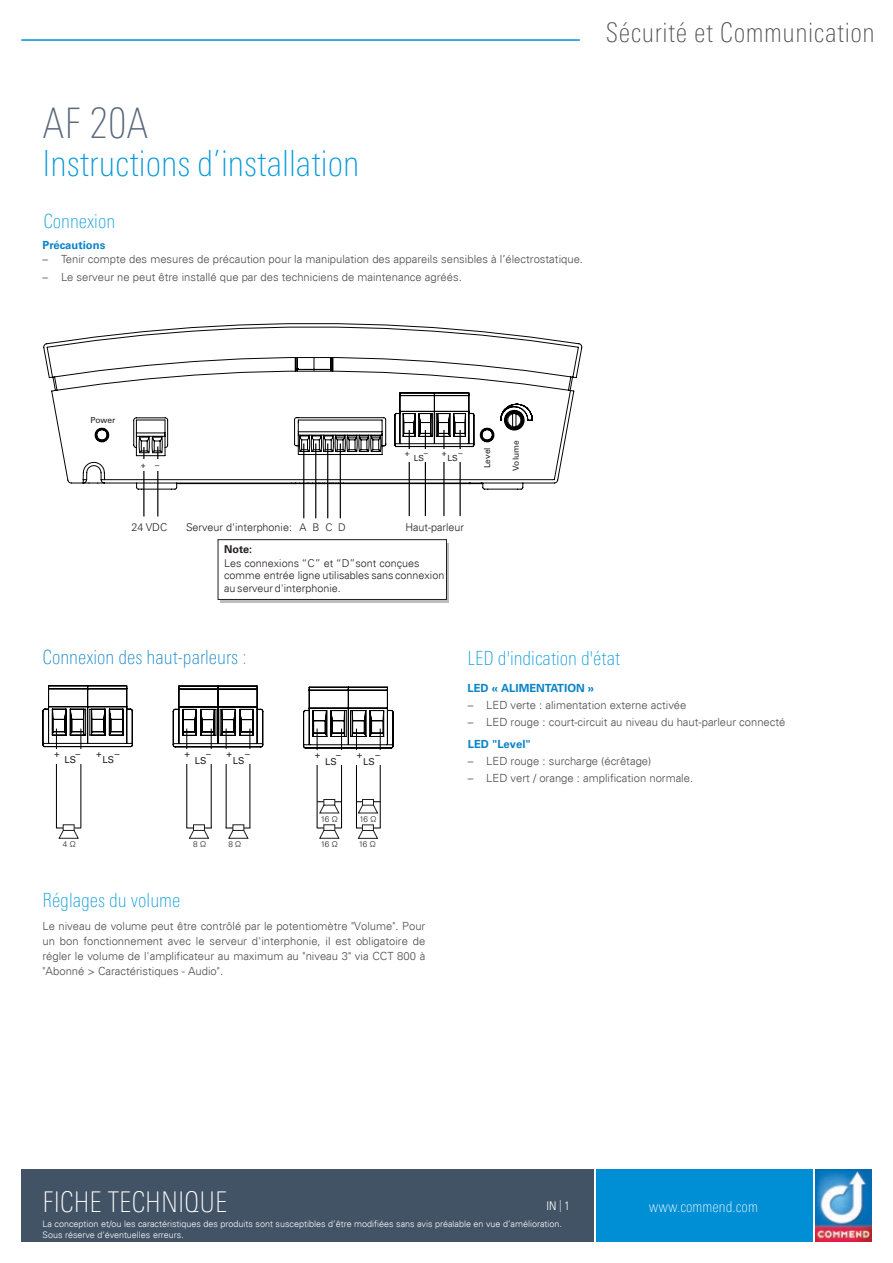
<style>
.page{position:relative;width:893px;height:1263px;background:#fff}
.page>*{position:absolute;margin:0;border:0;box-sizing:border-box;transform-origin:0 0}
.t1{font:100 condensed 42px "Univers Next Pro";color:#58687a}
.t2{font:100 condensed 36px "Univers Next Pro";color:#069ad9}
.t3{font:100 condensed 28.5px "Univers Next Pro";color:#fff}
.t4{font:100 condensed 27px "Univers Next Pro";letter-spacing:.02em;color:#4b4c4d}
.t5{font:100 condensed 19.5px "Univers Next Pro";color:#069ad9}
.t6{font:100 condensed 19.5px "Univers Next Pro";color:#0c83c7}
.t7{font:100 condensed 15px "Univers Next Pro";color:#fff}
.t8{font:12px "Univers Com 47 Light Cond";color:#fff}
.t9{font:300 11.25px/15px "Univers Com 45";color:#4b4c4d;text-align:justify}
.t10{font:700 11.25px "Univers Com 65";color:#0c83c7}
.t11{font:300 10.8px/12px "Univers Com 45";color:#231f20}
.t12{font:700 10.8px "Univers Com 65";color:#231f20}
.t13{font:300 10.5px "Univers Com 45";color:#231f20}
.t14{font:9.45px "Univers Com 55 Roman";color:#231f20}
.t15{font:300 9px/10.8px "Univers Com 45";color:#fff}
.t16{font:8.4px "Univers Com 55 Roman";color:#231f20}
.t17{font:300 8.1px "Univers Com 45";letter-spacing:-.05em;color:#231f20}
.s1{color:#d5dde2}
</style>
<div class="page">
<img style="left:815px;top:1169px;width:57px;height:73px">
<div style="left:21px;top:1169px;width:573px;height:73px;background:#425366"></div>
<div style="left:596px;top:1169px;width:216px;height:73px;background:#008fd5"></div>
<hr style="left:21px;top:39px;width:559px;height:2px;background:#008fd5">
<div style="left:220px;top:543px;width:229px;height:59px;background:#bcbdc0"></div>
<div style="left:218px;top:539px;width:229px;height:61px;background:#fff;border:1px solid #231f20"></div>
<svg style="left:43px;top:323px;width:540px;height:167px"></svg>
<hr style="left:143px;top:447px;width:1px;height:69px;background:#000">
<hr style="left:157px;top:446px;width:1px;height:70px;background:#000">
<div style="left:134px;top:460px;width:35px;height:11px;background:#fff"></div>
<svg style="left:94px;top:357px;width:439px;height:99px"></svg>
<hr style="left:303px;top:443px;width:1px;height:75px;background:#000">
<hr style="left:315px;top:443px;width:1px;height:75px;background:#000">
<hr style="left:327px;top:443px;width:1px;height:75px;background:#000">
<hr style="left:340px;top:443px;width:1px;height:75px;background:#000">
<hr style="left:425px;top:430px;width:1px;height:86px;background:#000">
<hr style="left:409px;top:430px;width:1px;height:86px;background:#000">
<hr style="left:443px;top:430px;width:2px;height:86px;background:#000">
<hr style="left:459px;top:430px;width:2px;height:86px;background:#000">
<div style="left:399px;top:449px;width:72px;height:12px;background:#fff"></div>
<hr style="left:249px;top:729px;width:1px;height:99px;background:#000">
<hr style="left:186px;top:729px;width:1px;height:99px;background:#000">
<hr style="left:211px;top:729px;width:1px;height:99px;background:#000">
<hr style="left:226px;top:729px;width:1px;height:99px;background:#000">
<hr style="left:56px;top:729px;width:1px;height:99px;background:#000">
<hr style="left:80px;top:729px;width:1px;height:99px;background:#000">
<div style="left:47px;top:749px;width:82px;height:14px;background:#fff"></div>
<svg style="left:43px;top:685px;width:90px;height:62px"></svg>
<div style="left:178px;top:749px;width:81px;height:14px;background:#fff"></div>
<svg style="left:172px;top:685px;width:91px;height:62px"></svg>
<hr style="left:317px;top:729px;width:1px;height:99px;background:#000">
<hr style="left:341px;top:729px;width:1px;height:99px;background:#000">
<hr style="left:356px;top:729px;width:1px;height:99px;background:#000">
<hr style="left:380px;top:729px;width:1px;height:99px;background:#000">
<div style="left:308px;top:751px;width:81px;height:14px;background:#fff"></div>
<svg style="left:303px;top:686px;width:91px;height:63px"></svg>
<svg style="left:56px;top:824px;width:25px;height:14px"></svg>
<svg style="left:187px;top:824px;width:63px;height:14px"></svg>
<svg style="left:317px;top:799px;width:64px;height:40px"></svg>
<h3 class="t4" style="left:606px;top:17px;width:270px">Sécurité et Communication</h3>
<h1 class="t1" style="left:43px;top:99px;width:107px">AF 20A</h1>
<h2 class="t2" style="left:43px;top:143px;width:319px">Instructions d’installation</h2>
<h3 class="t5" style="left:43px;top:210px;width:73px">Connexion</h3>
<p class="t10" style="left:43px;top:238px;width:64px">Précautions</p>
<p class="t9" style="left:43px;top:252px;width:542px">– Tenir compte des mesures de précaution pour la manipulation des appareils sensibles à l’électrostatique.</p>
<p class="t9" style="left:43px;top:269px;width:421px">– Le serveur ne peut être installé que par des techniciens de maintenance agréés.</p>
<p class="t16" style="left:91px;top:415px;width:26px">Power</p>
<p class="t16" style="left:141px;top:460px;width:20px">+ –</p>
<p class="t16" style="left:405px;top:448px;width:6px">+</p>
<p class="t16" style="left:424px;top:448px;width:25px">– +</p>
<p class="t16" style="left:458px;top:448px;width:6px">–</p>
<p class="t16" style="left:414px;top:453px;width:12px">LS</p>
<p class="t16" style="left:447px;top:453px;width:12px">LS</p>
<p class="t16" style="left:482px;top:468px;width:22px;rotate:-90deg">Level</p>
<p class="t16" style="left:511px;top:470px;width:32px;rotate:-90deg">Volume</p>
<p class="t11" style="left:186px;top:521px;width:107px">Serveur d'interphonie:</p>
<p class="t11" style="left:132px;top:521px;width:37px">24 VDC</p>
<p class="t13" style="left:300px;top:520px;width:48px">A B C D</p>
<p class="t11" style="left:405px;top:521px;width:60px">Haut-parleur</p>
<p class="t12" style="left:224px;top:543px;width:30px">Note:</p>
<p class="t11" style="left:224px;top:557px;width:222px">Les connexions “C” et “D”sont conçues comme entrée ligne utilisables sans connexion</p>
<p class="t11" style="left:224px;top:582px;width:118px">au serveur d'interphonie.</p>
<h3 class="t6" style="left:43px;top:646px;width:206px">Connexion des haut-parleurs :</h3>
<h3 class="t5" style="left:468px;top:647px;width:154px">LED d'indication d'état</h3>
<p class="t10" style="left:468px;top:682px;width:128px">LED « ALIMENTATION »</p>
<p class="t9" style="left:468px;top:698px;width:220px">– LED verte : alimentation externe activée</p>
<p class="t9" style="left:468px;top:715px;width:319px">– LED rouge : court-circuit au niveau du haut-parleur connecté</p>
<p class="t10" style="left:468px;top:737px;width:65px">LED "Level"</p>
<p class="t9" style="left:468px;top:753px;width:185px">– LED rouge : surcharge (écrêtage)</p>
<p class="t9" style="left:468px;top:770px;width:227px">– LED vert / orange : amplification normale.</p>
<p class="t14" style="left:54px;top:748px;width:7px">+</p>
<p class="t14" style="left:76px;top:748px;width:28px">– +</p>
<p class="t14" style="left:115px;top:748px;width:6px">–</p>
<p class="t14" style="left:64px;top:754px;width:13px">LS</p>
<p class="t14" style="left:102px;top:754px;width:13px">LS</p>
<p class="t14" style="left:185px;top:748px;width:7px">+</p>
<p class="t14" style="left:206px;top:748px;width:28px">– +</p>
<p class="t14" style="left:245px;top:748px;width:6px">–</p>
<p class="t14" style="left:195px;top:754px;width:13px">LS</p>
<p class="t14" style="left:233px;top:754px;width:13px">LS</p>
<p class="t14" style="left:315px;top:749px;width:7px">+</p>
<p class="t14" style="left:336px;top:749px;width:28px">– +</p>
<p class="t14" style="left:376px;top:749px;width:6px">–</p>
<p class="t14" style="left:325px;top:756px;width:13px">LS</p>
<p class="t14" style="left:363px;top:756px;width:13px">LS</p>
<p class="t17" style="left:63px;top:839px;width:14px">4 Ω</p>
<p class="t17" style="left:193px;top:839px;width:14px">8 Ω</p>
<p class="t17" style="left:229px;top:839px;width:14px">8 Ω</p>
<p class="t17" style="left:321px;top:814px;width:18px">16 Ω</p>
<p class="t17" style="left:359px;top:814px;width:18px">16 Ω</p>
<p class="t17" style="left:321px;top:839px;width:18px">16 Ω</p>
<p class="t17" style="left:359px;top:839px;width:18px">16 Ω</p>
<h3 class="t5" style="left:43px;top:889px;width:139px">Réglages du volume</h3>
<p class="t9" style="left:43px;top:919px;width:384px">Le niveau de volume peut être contrôlé par le potentiomètre "Volume". Pour un bon fonctionnement avec le serveur d'interphonie, il est obligatoire de régler le volume de l'amplificateur au maximum au "niveau 3" via CCT 800 à "Abonné &gt; Caractéristiques - Audio".</p>
<h3 class="t3" style="left:43px;top:1186px;width:186px">FICHE TECHNIQUE</h3>
<p class="t8" style="left:546px;top:1198px;width:25px">IN <span class="s1">|</span> 1</p>
<h3 class="t7" style="left:649px;top:1198px;width:111px">www.commend.com</h3>
<p class="t15" style="left:43px;top:1218px;width:521px">La conception et/ou les caractéristiques des produits sont susceptibles d’être modifiées sans avis préalable en vue d’amélioration.<br>Sous réserve d’éventuelles erreurs.</p>
</div>
